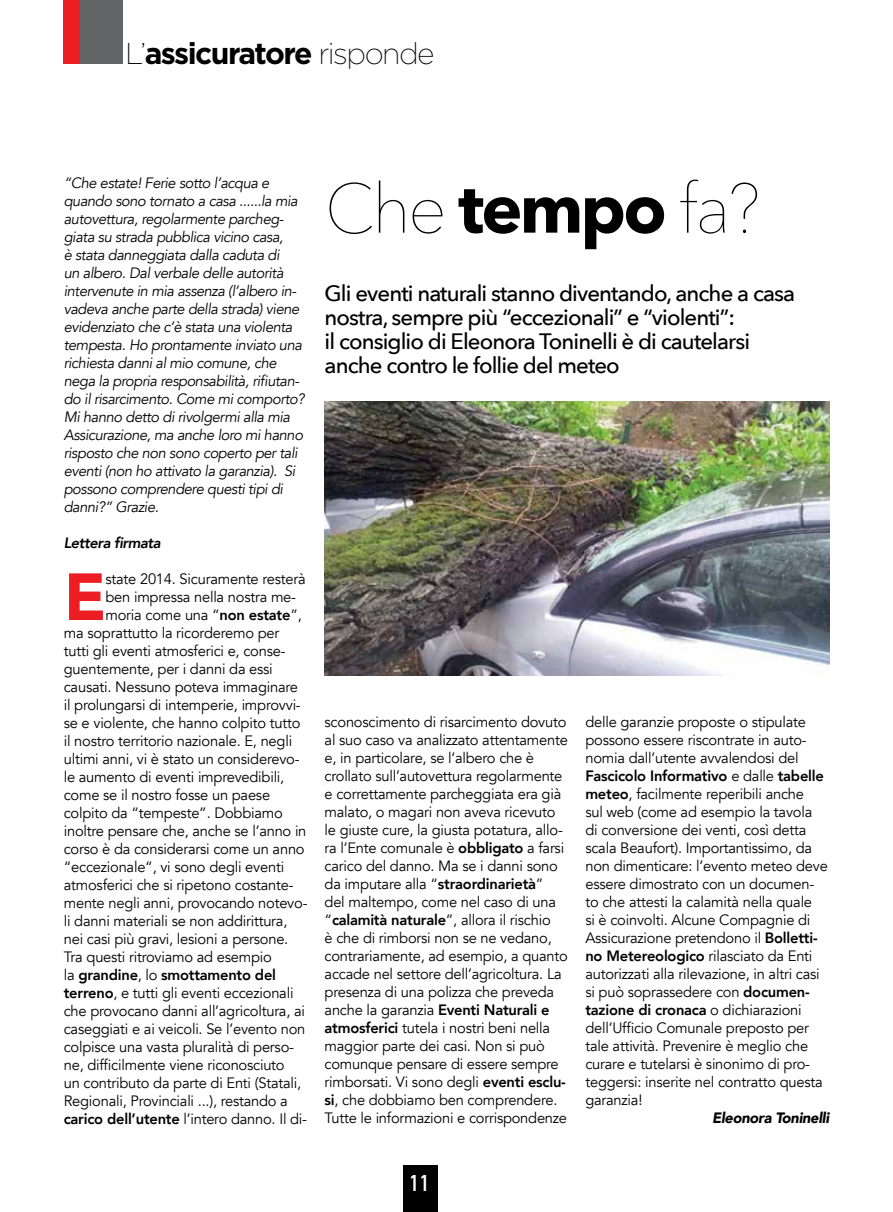
<style>
.page{position:relative;width:893px;height:1212px;background:#fff}
.page>*{position:absolute;margin:0;border:0;box-sizing:border-box;transform-origin:0 0}
.t1{font:200 69px "Avenir Next";color:#000}
.t2{font:900 65.85px "Avenir";color:#ed1d24}
.t3{font:700 30px "Gotham";letter-spacing:-.05em;color:#000}
.t4{font:22.5px "DIN Mittelschrift";color:#fff}
.t5{font:500 22.2px/24px "Avenir Next";letter-spacing:-.04em;color:#000}
.t6{font:15px/18px "Avenir";letter-spacing:-.015em;color:#000}
.t7{font:italic 15px/18px "Avenir";letter-spacing:-.03em;color:#000}
.t8{font:800 15px "Avenir";letter-spacing:-.015em;color:#000}
.t9{font:italic 900 15px "Avenir";letter-spacing:-.02em;color:#000}
.t10{font:italic 800 15px "Avenir";letter-spacing:-.03em;color:#000}
.s1{font-family:"Gotham Ex";font-weight:300}
.s2{font-weight:800}
.s3{font-weight:400}
.s4{font-weight:700}
</style>
<div class="page">
<div style="left:404px;top:1165px;width:34px;height:47px;background:#000"></div>
<div style="left:64px;top:0;width:17px;height:64px;background:#ed1d24"></div>
<div style="left:81px;top:0;width:42px;height:64px;background:#636466"></div>
<img style="left:325px;top:402px;width:504px;height:273px">
<h3 class="t3" style="left:125px;top:36px;width:311px"><span class="s1">L’</span>assicuratore <span class="s1">risponde</span></h3>
<p class="t7" style="left:64px;top:174px;width:242px">“Che estate! Ferie sotto l’acqua e quando sono tornato a casa ......la mia autovettura, regolarmente parcheg&shy;giata su strada pubblica vicino casa,<br>è stata danneggiata dalla caduta di<br>un albero. Dal verbale delle autorità intervenute in mia assenza (l’albero in&shy;vadeva anche parte della strada) viene evidenziato che c’è stata una violenta tempesta. Ho prontamente inviato una richiesta danni al mio comune, che nega la propria responsabilità, rifiutan&shy;do il risarcimento. Come mi comporto?<br>Mi hanno detto di rivolgermi alla mia Assicurazione, ma anche loro mi hanno risposto che non sono coperto per tali eventi (non ho attivato la garanzia). Si possono comprendere questi tipi di danni?” Grazie.</p>
<p class="t10" style="left:64px;top:534px;width:98px">Lettera firmata</p>
<h2 class="t2" style="left:64px;top:541px;width:44px">E</h2>
<p class="t6" style="left:105px;top:570px;width:202px">state 2014. Sicuramente resterà</p>
<p class="t6" style="left:105px;top:588px;width:192px">ben impressa nella nostra me-</p>
<p class="t6" style="left:105px;top:606px;width:198px">moria come una “<span class="s2">non estate</span>”,</p>
<p class="t6" style="left:64px;top:624px;width:217px">ma soprattutto la ricorderemo per</p>
<p class="t6" style="left:64px;top:642px;width:223px">tutti gli eventi atmosferici e, conse-</p>
<p class="t6" style="left:64px;top:660px;width:211px">guentemente, per i danni da essi</p>
<p class="t6" style="left:64px;top:678px;width:236px">causati. Nessuno poteva immaginare</p>
<p class="t6" style="left:64px;top:696px;width:239px">il prolungarsi di intemperie, improvvi-</p>
<p class="t6" style="left:64px;top:714px;width:238px">se e violente, che hanno colpito tutto</p>
<p class="t6" style="left:64px;top:732px;width:230px">il nostro territorio nazionale. E, negli</p>
<p class="t6" style="left:64px;top:750px;width:237px">ultimi anni, vi è stato un considerevo-</p>
<p class="t6" style="left:64px;top:768px;width:222px">le aumento di eventi imprevedibili,</p>
<p class="t6" style="left:64px;top:786px;width:208px">come se il nostro fosse un paese</p>
<p class="t6" style="left:64px;top:804px;width:221px">colpito da “tempeste”. Dobbiamo</p>
<p class="t6" style="left:64px;top:822px;width:244px">inoltre pensare che, anche se l’anno in</p>
<p class="t6" style="left:64px;top:840px;width:242px">corso è da considerarsi come un anno</p>
<p class="t6" style="left:64px;top:858px;width:222px">“eccezionale“, vi sono degli eventi</p>
<p class="t6" style="left:64px;top:876px;width:231px">atmosferici che si ripetono costante-</p>
<p class="t6" style="left:64px;top:894px;width:245px">mente negli anni, provocando notevo-</p>
<p class="t6" style="left:64px;top:912px;width:225px">li danni materiali se non addirittura,</p>
<p class="t6" style="left:64px;top:930px;width:226px">nei casi più gravi, lesioni a persone.</p>
<p class="t6" style="left:64px;top:948px;width:210px">Tra questi ritroviamo ad esempio</p>
<p class="t8" style="left:64px;top:961px;width:214px"><span class="s3">la</span> grandine<span class="s3">, lo</span> smottamento del</p>
<p class="t6" style="left:64px;top:984px;width:231px"><span class="s2">terreno</span>, e tutti gli eventi eccezionali</p>
<p class="t6" style="left:64px;top:1002px;width:243px">che provocano danni all’agricoltura, ai</p>
<p class="t6" style="left:64px;top:1020px;width:243px">caseggiati e ai veicoli. Se l’evento non</p>
<p class="t6" style="left:64px;top:1038px;width:232px">colpisce una vasta pluralità di perso-</p>
<p class="t6" style="left:64px;top:1056px;width:222px">ne, difficilmente viene riconosciuto</p>
<p class="t6" style="left:64px;top:1074px;width:239px">un contributo da parte di Enti (Statali,</p>
<p class="t6" style="left:64px;top:1092px;width:226px">Regionali, Provinciali ...), restando a</p>
<p class="t6" style="left:64px;top:1110px;width:245px"><span class="s2">carico dell’utente</span> l’intero danno. Il di-</p>
<h1 class="t1" style="left:325px;top:150px;width:437px">Che <span class="s4">tempo</span> fa?</h1>
<h3 class="t5" style="left:325px;top:281px;width:472px">Gli eventi naturali stanno diventando, anche a casa nostra, sempre più “eccezionali” e “violenti”:<br>il consiglio di Eleonora Toninelli è di cautelarsi anche contro le follie del meteo</h3>
<p class="t6" style="left:325px;top:713px;width:245px">sconoscimento di risarcimento dovuto al suo caso va analizzato attentamente e, in particolare, se l’albero che è crollato sull’autovettura regolarmente e correttamente parcheggiata era già malato, o magari non aveva ricevuto le giuste cure, la giusta potatura, allo&shy;ra l’Ente comunale è <span class="s2">obbligato</span> a farsi carico del danno. Ma se i danni sono da imputare alla “<span class="s2">straordinarietà</span>”<br>del maltempo, come nel caso di una “<span class="s2">calamità naturale</span>”, allora il rischio<br>è che di rimborsi non se ne vedano, contrariamente, ad esempio, a quanto accade nel settore dell’agricoltura. La presenza di una polizza che preveda anche la garanzia <span class="s2">Eventi Naturali e atmosferici</span> tutela i nostri beni nella maggior parte dei casi. Non si può comunque pensare di essere sempre rimborsati. Vi sono degli <span class="s2">eventi esclu&shy;si</span>, che dobbiamo ben comprendere.<br>Tutte le informazioni e corrispondenze</p>
<p class="t6" style="left:585px;top:713px;width:244px">delle garanzie proposte o stipulate possono essere riscontrate in auto&shy;nomia dall’utente avvalendosi del <span class="s2">Fascicolo Informativo</span> e dalle <span class="s2">tabelle meteo</span>, facilmente reperibili anche<br>sul web (come ad esempio la tavola di conversione dei venti, così detta scala Beaufort). Importantissimo, da non dimenticare: l’evento meteo deve essere dimostrato con un documen&shy;to che attesti la calamità nella quale<br>si è coinvolti. Alcune Compagnie di Assicurazione pretendono il <span class="s2">Bolletti&shy;no Metereologico</span> rilasciato da Enti autorizzati alla rilevazione, in altri casi si può soprassedere con <span class="s2">documen&shy;tazione di cronaca</span> o dichiarazioni dell’Ufficio Comunale preposto per tale attività. Prevenire è meglio che curare e tutelarsi è sinonimo di pro&shy;teggersi: inserite nel contratto questa garanzia!</p>
<p class="t9" style="left:712px;top:1105px;width:118px">Eleonora Toninelli</p>
<h3 class="t4" style="left:409px;top:1170px;width:23px">11</h3>
</div>
